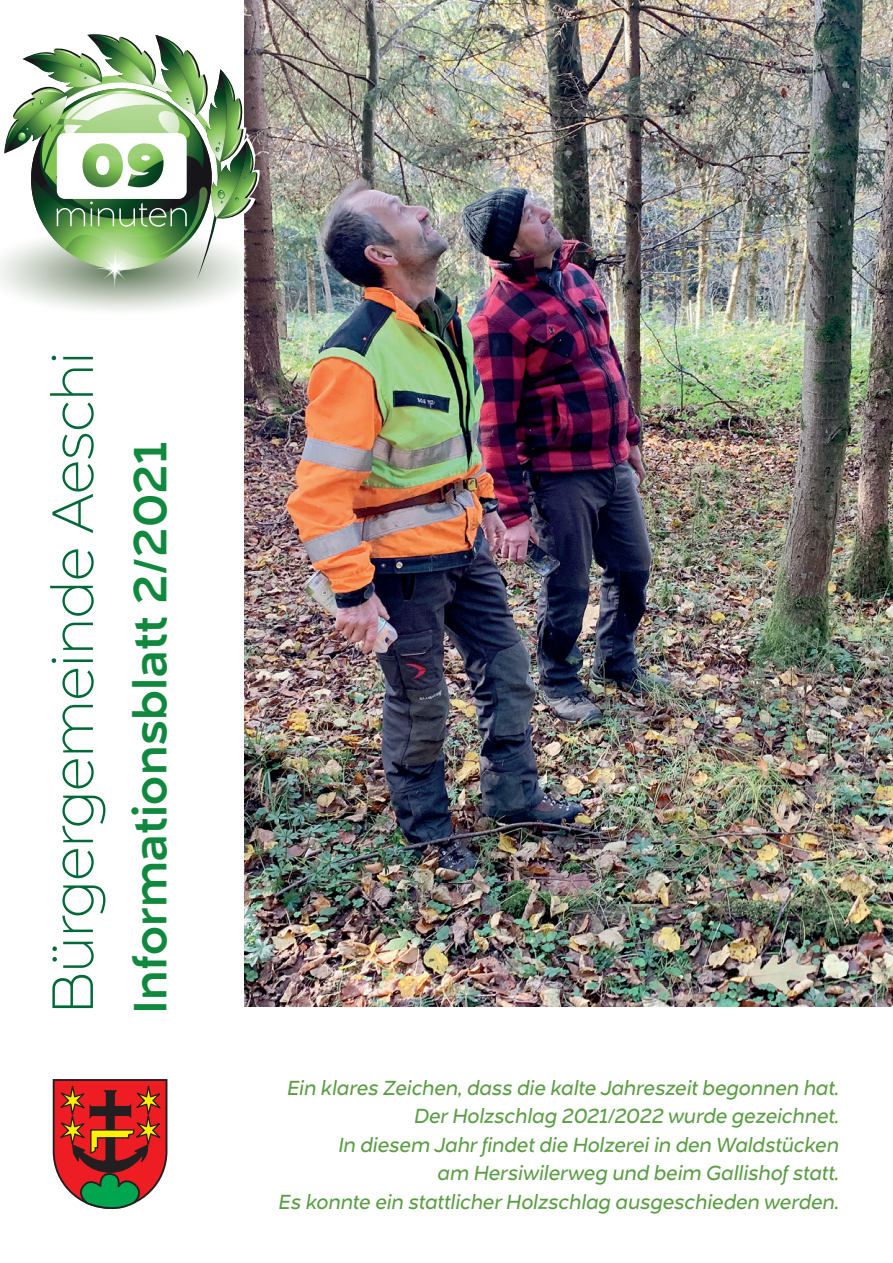
<style>
.page{position:relative;width:893px;height:1263px;background:#fff}
.page>*{position:absolute;margin:0;border:0;box-sizing:border-box;transform-origin:0 0}
.t1{font:200 60px "Naste";color:#006937}
.t2{font:500 48px "Naste";letter-spacing:.01em;color:#10893f}
.t3{font:italic 21px/28.5px "Naste";color:#5a9d44;text-align:right}
</style>
<div class="page">
<img style="left:245px;top:0;width:648px;height:1006px">
<svg style="left:53px;top:1079px;width:114px;height:130px;background:#ac4838"></svg>
<svg style="left:0;top:32px;width:266px;height:284px"></svg>
<h1 class="t1" style="left:34px;top:1014px;width:663px;rotate:-90deg">Bürgergemeinde Aeschi</h1>
<h2 class="t2" style="left:115px;top:1014px;width:574px;rotate:-90deg">Informationsblatt 2/2021</h2>
<p class="t3" style="left:279px;top:1073px;width:562px">Ein klares Zeichen, dass die kalte Jahreszeit begonnen hat.<br>Der Holzschlag 2021/2022 wurde gezeichnet.<br>In diesem Jahr findet die Holzerei in den Waldstücken<br>am Hersiwilerweg und beim Gallishof statt.<br>Es konnte ein stattlicher Holzschlag ausgeschieden werden.</p>
</div>
